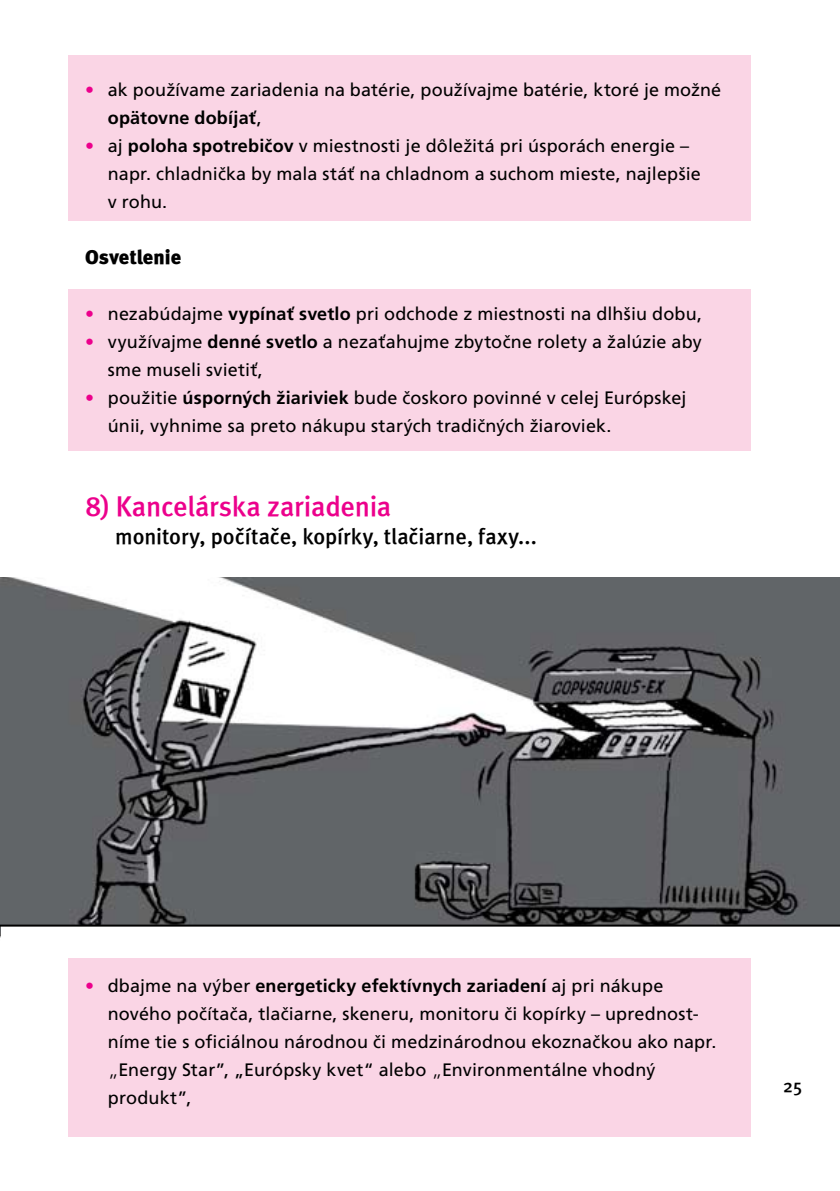
<style>
.page{position:relative;width:840px;height:1191px;background:#fff}
.page>*{position:absolute;margin:0;border:0;box-sizing:border-box;transform-origin:0 0}
.t1{font:28px "Meta Medium CE";letter-spacing:-.01em;color:#ec008c}
.t2{font:22px "Meta Medium CE";letter-spacing:-.005em;color:#000}
.t3{font:20px "Meta Black CE";color:#000}
.t4{font:18px/28px "Frutiger CE";letter-spacing:.005em;color:#000}
.t5{font:700 18px "Frutiger CE";letter-spacing:.01em;color:#000}
.t6{font:18px "Meta Medium CE";color:#000}
.s1{color:#ec008c}
.s2{font-weight:400}
.s3{font-weight:700}
.s4{font-weight:300;font-size:20px}
</style>
<div class="page">
<img style="left:0;top:577px;width:839px;height:361px">
<div style="left:1px;top:926px;width:838px;height:28px;background:#fff"></div>
<hr style="left:0;top:924px;width:839px;height:2px;background:#000">
<div style="left:68px;top:55px;width:682px;height:166px;background:#fad5e5"></div>
<div style="left:68px;top:289px;width:682px;height:162px;background:#fad5e5"></div>
<div style="left:68px;top:958px;width:682px;height:179px;background:#fad5e5"></div>
<p class="t4" style="left:85px;top:75px;width:637px"><span class="s1">·</span> ak používame zariadenia na batérie, používajme batérie, ktoré je možné</p>
<p class="t5" style="left:108px;top:107px;width:155px">opätovne dobíjať<span class="s2">,</span></p>
<p class="t4" style="left:85px;top:131px;width:605px"><span class="s1">·</span> aj <span class="s3">poloha spotrebičov</span> v miestnosti je dôležitá pri úsporách energie –</p>
<p class="t4" style="left:108px;top:159px;width:594px">napr. chladnička by mala stáť na chladnom a suchom mieste, najlepšie</p>
<p class="t4" style="left:108px;top:187px;width:61px">v rohu.</p>
<p class="t3" style="left:85px;top:245px;width:97px">Osvetlenie</p>
<p class="t4" style="left:85px;top:299px;width:618px"><span class="s1">·</span> nezabúdajme <span class="s3">vypínať svetlo</span> pri odchode z miestnosti na dlhšiu dobu,</p>
<p class="t4" style="left:85px;top:327px;width:617px"><span class="s1">·</span> využívajme <span class="s3">denné svetlo</span> a nezaťahujme zbytočne rolety a žalúzie aby</p>
<p class="t4" style="left:108px;top:355px;width:156px">sme museli svietiť,</p>
<p class="t4" style="left:85px;top:383px;width:602px"><span class="s1">·</span> použitie <span class="s3">úsporných žiariviek</span> bude čoskoro povinné v celej Európskej</p>
<p class="t4" style="left:108px;top:411px;width:505px">únii, vyhnime sa preto nákupu starých tradičných žiaroviek.</p>
<h1 class="t1" style="left:85px;top:489px;width:307px">8) Kancelárska zariadenia</h1>
<p class="t2" style="left:115px;top:523px;width:423px">monitory, počítače, kopírky, tlačiarne, faxy...</p>
<p class="t4" style="left:108px;top:971px;width:610px;text-indent:-23px"><span class="s1">·</span> dbajme na výber <span class="s3">energeticky efektívnych zariadení</span> aj pri nákupe nového počítača, tlačiarne, skeneru, monitoru či kopírky – uprednost&shy;níme tie s oficiálnou národnou či medzinárodnou ekoznačkou ako napr. <span class="s4">„</span>Energy Star”, „Európsky kvet“ alebo <span class="s4">„</span>Environmentálne vhodný produkt”,</p>
<p class="t6" style="left:782px;top:1074px;width:20px">25</p>
</div>
